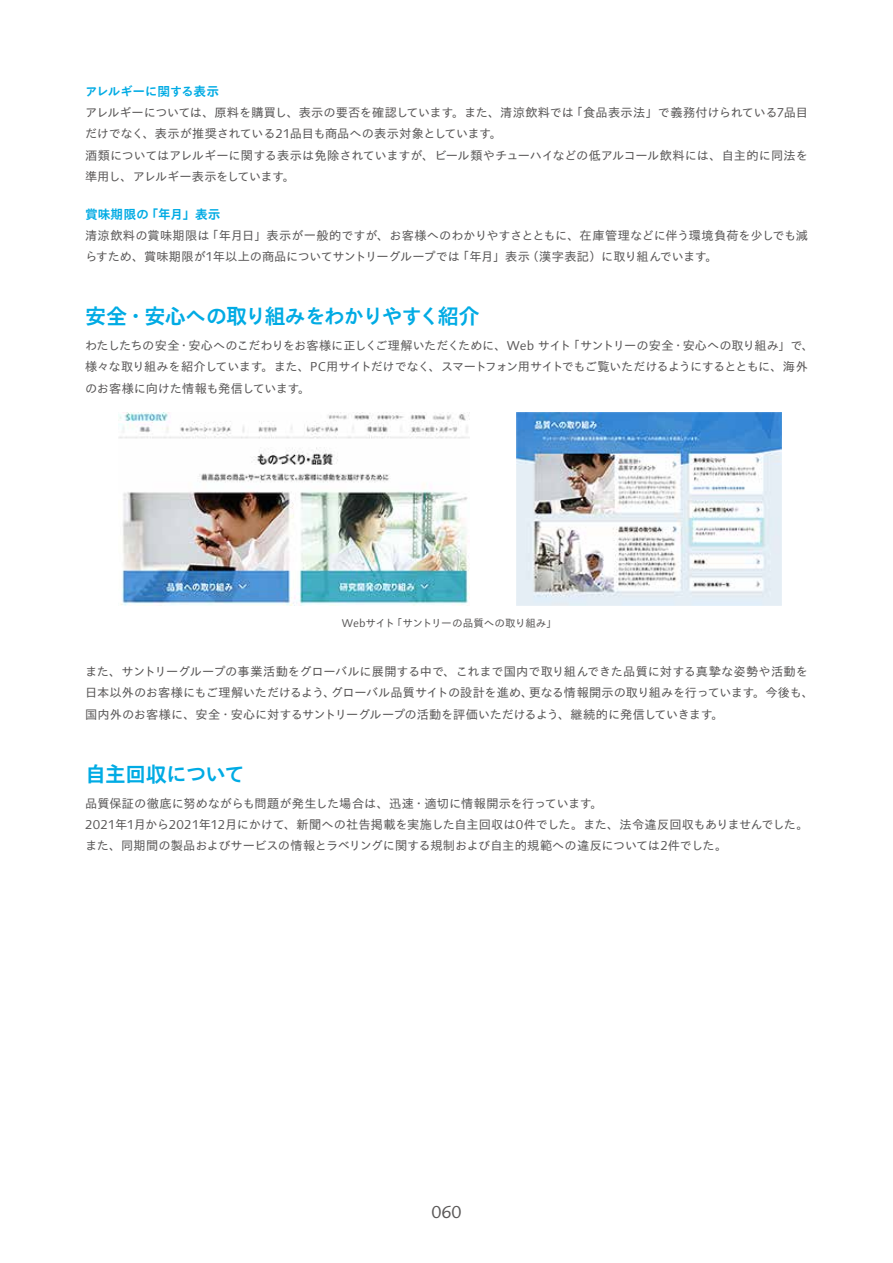
<style>
.page{position:relative;width:893px;height:1263px;background:#fff}
.page>*{position:absolute;margin:0;border:0;box-sizing:border-box;transform-origin:0 0}
.t1{font:700 21.3px "Suntory Gothic";letter-spacing:-.065em;color:#00abe4}
.t2{font:16.5px "Suntory Gothic";color:#595757}
.t3{font:700 12.75px "Suntory Gothic";color:#00abe4}
.t4{font:700 12.75px "Suntory Gothic";letter-spacing:-.025em;color:#00abe4}
.t5{font:12.15px/21.3px "Suntory Gothic";letter-spacing:-.02em;color:#595757}
.t6{font:12.15px/21.3px "Suntory Gothic";letter-spacing:-.04em;color:#595757}
.t7{font:10.65px "Suntory Gothic";letter-spacing:-.015em;color:#595757}
</style>
<div class="page">
<img style="left:118px;top:412px;width:352px;height:194px">
<img style="left:516px;top:412px;width:266px;height:194px">
<p class="t4" style="left:85px;top:85px;width:136px">アレルギーに関する表示</p>
<p class="t5" style="left:85px;top:103px;width:724px">アレルギーについては、原料を購買し、表示の要否を確認しています。また、清涼飲料では「食品表示法」で義務付けられている7品目だけでなく、表示が推奨されている21品目も商品への表示対象としています。<br>酒類についてはアレルギーに関する表示は免除されていますが、ビール類やチューハイなどの低アルコール飲料には、自主的に同法を準用し、アレルギー表示をしています。</p>
<p class="t3" style="left:85px;top:208px;width:137px">賞味期限の「年月」表示</p>
<p class="t5" style="left:85px;top:226px;width:724px">清涼飲料の賞味期限は「年月日」表示が一般的ですが、お客様へのわかりやすさとともに、在庫管理などに伴う環境負荷を少しでも減らすため、賞味期限が1年以上の商品についてサントリーグループでは「年月」表示（漢字表記）に取り組んでいます。</p>
<h1 class="t1" style="left:85px;top:305px;width:396px">安全・安心への取り組みをわかりやすく紹介</h1>
<p class="t6" style="left:85px;top:336px;width:730px">わたしたちの安全・安心へのこだわりをお客様に正しくご理解いただくために、Web サイト「サントリーの安全・安心への取り組み」で、様々な取り組みを紹介しています。また、PC用サイトだけでなく、スマートフォン用サイトでもご覧いただけるようにするとともに、海外のお客様に向けた情報も発信しています。</p>
<p class="t7" style="left:342px;top:617px;width:216px">Webサイト「サントリーの品質への取り組み」</p>
<p class="t5" style="left:85px;top:662px;width:730px">また、サントリーグループの事業活動をグローバルに展開する中で、これまで国内で取り組んできた品質に対する真摯な姿勢や活動を日本以外のお客様にもご理解いただけるよう、グローバル品質サイトの設計を進め、更なる情報開示の取り組みを行っています。今後も、国内外のお客様に、安全・安心に対するサントリーグループの活動を評価いただけるよう、継続的に発信していきます。</p>
<h1 class="t1" style="left:85px;top:763px;width:162px">自主回収について</h1>
<p class="t5" style="left:85px;top:793px;width:725px">品質保証の徹底に努めながらも問題が発生した場合は、迅速・適切に情報開示を行っています。<br>2021年1月から2021年12月にかけて、新聞への社告掲載を実施した自主回収は0件でした。また、法令違反回収もありませんでした。また、同期間の製品およびサービスの情報とラベリングに関する規制および自主的規範への違反については2件でした。</p>
<h2 class="t2" style="left:431px;top:1204px;width:32px">060</h2>
</div>
